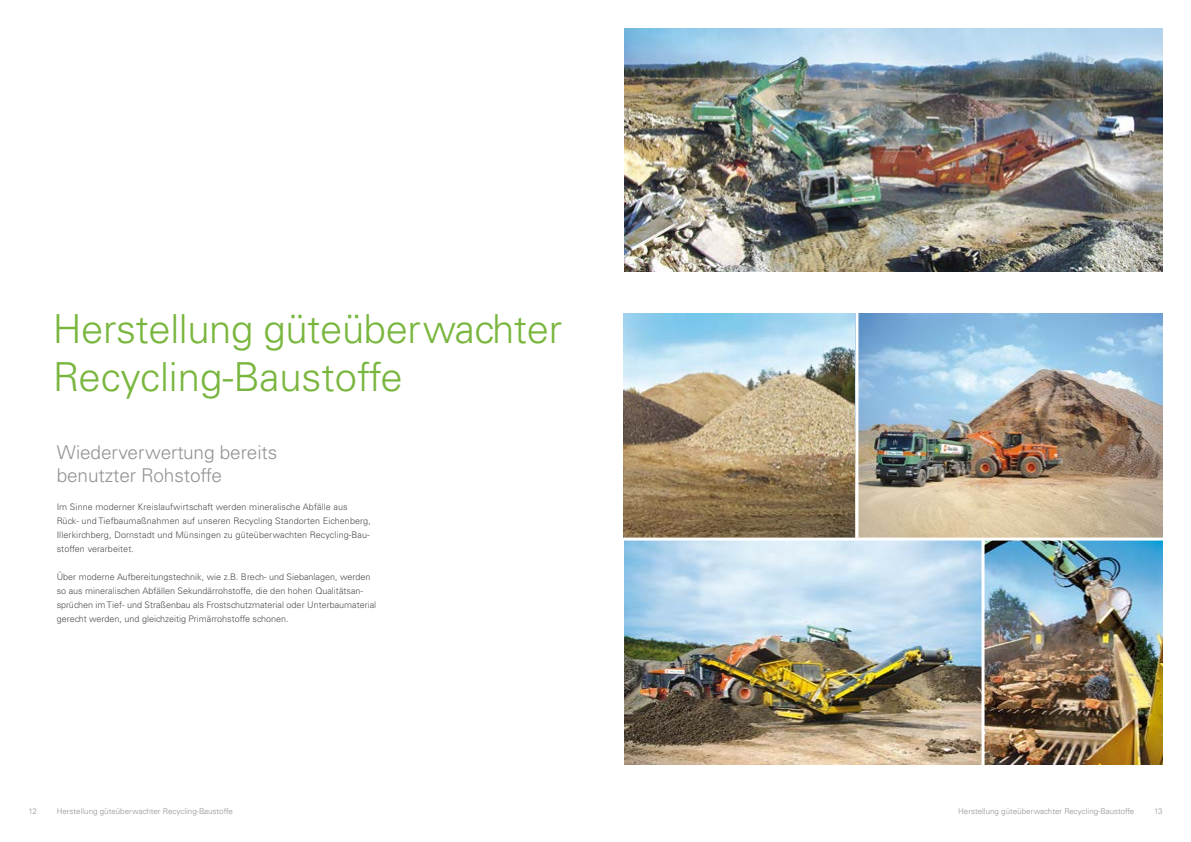
<style>
.page{position:relative;width:1191px;height:842px;background:#fff}
.page>*{position:absolute;margin:0;border:0;box-sizing:border-box;transform-origin:0 0}
.t1{font:300 40px/48px "Univers LT Std";letter-spacing:-.01em;color:#79b63e}
.t2{font:300 19px/22.8px "Univers LT Std";letter-spacing:-.005em;color:#929395}
.t3{font:300 9px/14px "Univers LT Std";color:#4b4b4d}
.t4{font:300 8px "Univers LT Std";color:#929395}
</style>
<div class="page">
<img style="left:624px;top:314px;width:231px;height:224px">
<img style="left:858px;top:314px;width:304px;height:224px">
<img style="left:984px;top:541px;width:178px;height:223px">
<img style="left:624px;top:541px;width:357px;height:224px">
<img style="left:624px;top:28px;width:538px;height:243px">
<h1 class="t1" style="left:53px;top:304px;width:511px">Herstellung güteüberwachter<br>Recycling-Baustoffe</h1>
<h2 class="t2" style="left:57px;top:441px;width:222px">Wiederverwertung bereits benutzter Rohstoffe</h2>
<p class="t3" style="left:57px;top:500px;width:316px">Im Sinne moderner Kreislaufwirtschaft werden mineralische Abfälle aus Rück- und Tiefbaumaßnahmen auf unseren Recycling Standorten Eichenberg, Illerkirchberg, Dornstadt und Münsingen zu güteüberwachten Recycling-Bau&shy;stoffen verarbeitet.</p>
<p class="t3" style="left:57px;top:570px;width:321px">Über moderne Aufbereitungstechnik, wie z.B. Brech- und Siebanlagen, werden so aus mineralischen Abfällen Sekundärrohstoffe, die den hohen Qualitätsan&shy;sprüchen im Tief- und Straßenbau als Frostschutzmaterial oder Unterbaumaterial gerecht werden, und gleichzeitig Primärrohstoffe schonen.</p>
<p class="t4" style="left:57px;top:806px;width:178px">Herstellung güteüberwachter Recycling-Baustoffe</p>
<p class="t4" style="left:958px;top:806px;width:178px">Herstellung güteüberwachter Recycling-Baustoffe</p>
<p class="t4" style="left:28px;top:806px;width:10px">12</p>
<p class="t4" style="left:1154px;top:806px;width:10px">13</p>
</div>
